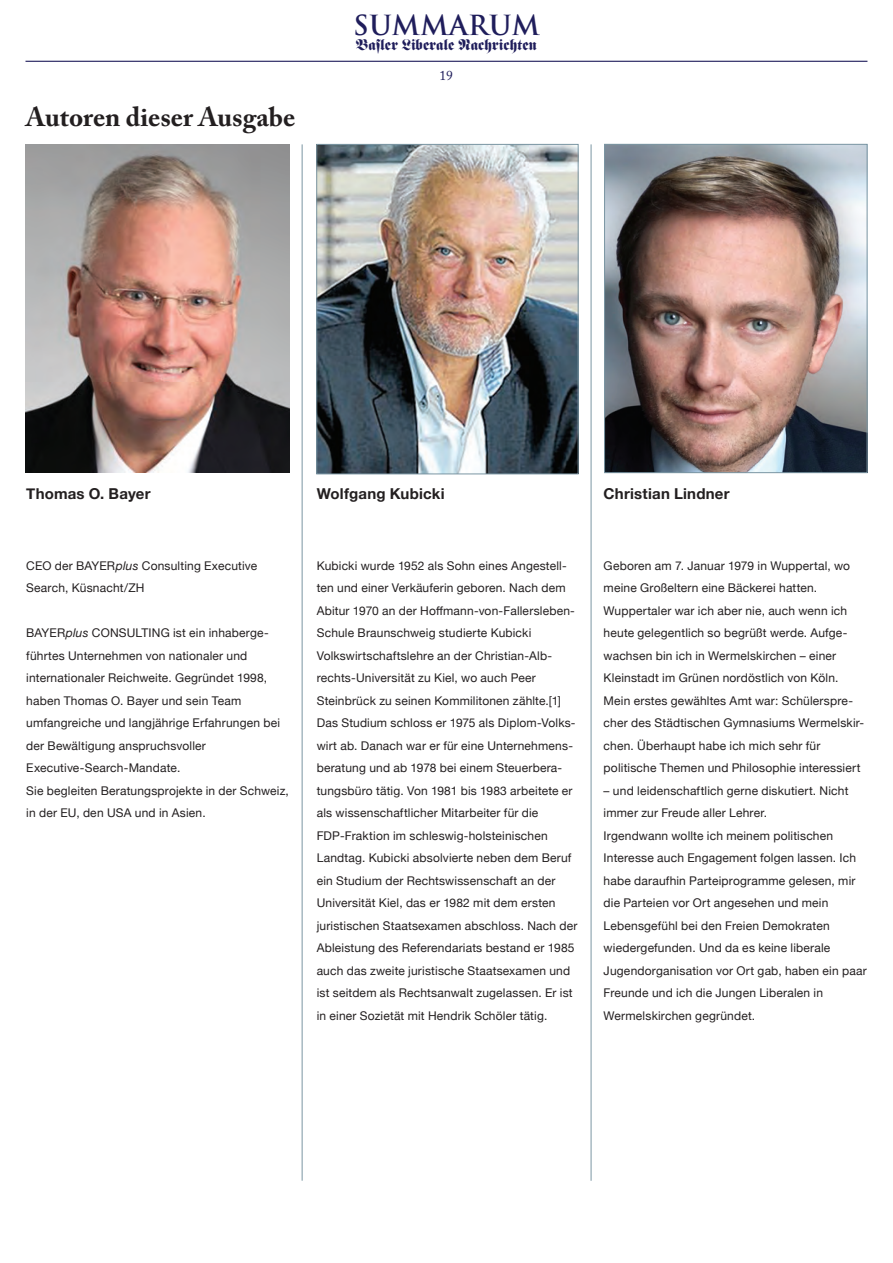
<style>
.page{position:relative;width:893px;height:1263px;background:#fff}
.page>*{position:absolute;margin:0;border:0;box-sizing:border-box;transform-origin:0 0}
.t1{font:700 27px "Adobe Caslon Pro";color:#231f20}
.t2{font:700 27px "Trajan Pro";letter-spacing:.01em;color:#1f1d5b}
.t3{font:16.05px "Fraktur";letter-spacing:.01em;color:#1f1d5b}
.t4{font:700 15px "Helvetica Neue";letter-spacing:.015em;color:#231f20}
.t5{font:13.5px "Adobe Caslon Pro";color:#1f1d5b}
.t6{font:12px/22.5px "Helvetica Neue";letter-spacing:.015em;color:#231f20}
.s1{font-style:italic}
</style>
<div class="page">
<hr style="left:26px;top:61px;width:841px;height:1px;background:#1f1d5b">
<img style="left:606px;top:146px;width:259px;height:325px">
<div style="left:604px;top:144px;width:263px;height:329px;border:1px solid #7b96a3"></div>
<hr style="left:302px;top:144px;width:1px;height:1037px;background:#7b96a3">
<hr style="left:591px;top:144px;width:1px;height:1037px;background:#7b96a3">
<img style="left:319px;top:146px;width:257px;height:326px">
<div style="left:317px;top:144px;width:261px;height:330px;border:1px solid #7b96a3"></div>
<img style="left:25px;top:145px;width:264px;height:328px">
<h1 class="t1" style="left:26px;top:101px;width:271px">Autoren dieser Ausgabe</h1>
<h1 class="t2" style="left:353px;top:8px;width:188px">SUMMARUM</h1>
<h2 class="t3" style="left:356px;top:35px;width:182px">Basler Liberale Nachrichten</h2>
<p class="t5" style="left:439px;top:68px;width:15px">19</p>
<p class="t4" style="left:26px;top:482px;width:126px">Thomas O. Bayer</p>
<p class="t6" style="left:26px;top:555px;width:233px">CEO der BAYER<span class="s1">plus</span> Consulting Executive<br>Search, Küsnacht/ZH</p>
<p class="t6" style="left:26px;top:623px;width:264px">BAYER<span class="s1">plus</span> CONSULTING ist ein inhaberge&shy;führtes Unternehmen von nationaler und internationaler Reichweite. Gegründet 1998, haben Thomas O. Bayer und sein Team umfangreiche und langjährige Erfahrungen bei der Bewältigung anspruchsvoller Executive-Search-Mandate.<br>Sie begleiten Beratungsprojekte in der Schweiz, in der EU, den USA und in Asien.</p>
<p class="t4" style="left:317px;top:482px;width:129px">Wolfgang Kubicki</p>
<p class="t6" style="left:317px;top:555px;width:262px">Kubicki wurde 1952 als Sohn eines Angestell&shy;ten und einer Verkäuferin geboren. Nach dem Abitur 1970 an der Hoffmann-von-Fallersleben-Schule Braunschweig studierte Kubicki Volkswirtschaftslehre an der Christian-Alb&shy;rechts-Universität zu Kiel, wo auch Peer Steinbrück zu seinen Kommilitonen zählte.[1] Das Studium schloss er 1975 als Diplom-Volks&shy;wirt ab. Danach war er für eine Unternehmens&shy;beratung und ab 1978 bei einem Steuerbera&shy;tungsbüro tätig. Von 1981 bis 1983 arbeitete er als wissenschaftlicher Mitarbeiter für die FDP-Fraktion im schleswig-holsteinischen Landtag. Kubicki absolvierte neben dem Beruf ein Studium der Rechtswissenschaft an der Universität Kiel, das er 1982 mit dem ersten juristischen Staatsexamen abschloss. Nach der Ableistung des Referendariats bestand er 1985 auch das zweite juristische Staatsexamen und ist seitdem als Rechtsanwalt zugelassen. Er ist in einer Sozietät mit Hendrik Schöler tätig.</p>
<p class="t4" style="left:604px;top:482px;width:127px">Christian Lindner</p>
<p class="t6" style="left:604px;top:555px;width:262px">Geboren am 7. Januar 1979 in Wuppertal, wo meine Großeltern eine Bäckerei hatten.<br>Wuppertaler war ich aber nie, auch wenn ich heute gelegentlich so begrüßt werde. Aufge&shy;wachsen bin ich in Wermelskirchen – einer Kleinstadt im Grünen nordöstlich von Köln.<br>Mein erstes gewähltes Amt war: Schülerspre&shy;cher des Städtischen Gymnasiums Wermelskir&shy;chen. Überhaupt habe ich mich sehr für politische Themen und Philosophie interessiert</p>
<p class="t6" style="left:604px;top:780px;width:265px">– und leidenschaftlich gerne diskutiert. Nicht immer zur Freude aller Lehrer.<br>Irgendwann wollte ich meinem politischen Interesse auch Engagement folgen lassen. Ich habe daraufhin Parteiprogramme gelesen, mir die Parteien vor Ort angesehen und mein Lebensgefühl bei den Freien Demokraten wiedergefunden. Und da es keine liberale Jugendorganisation vor Ort gab, haben ein paar Freunde und ich die Jungen Liberalen in Wermelskirchen gegründet.</p>
</div>
